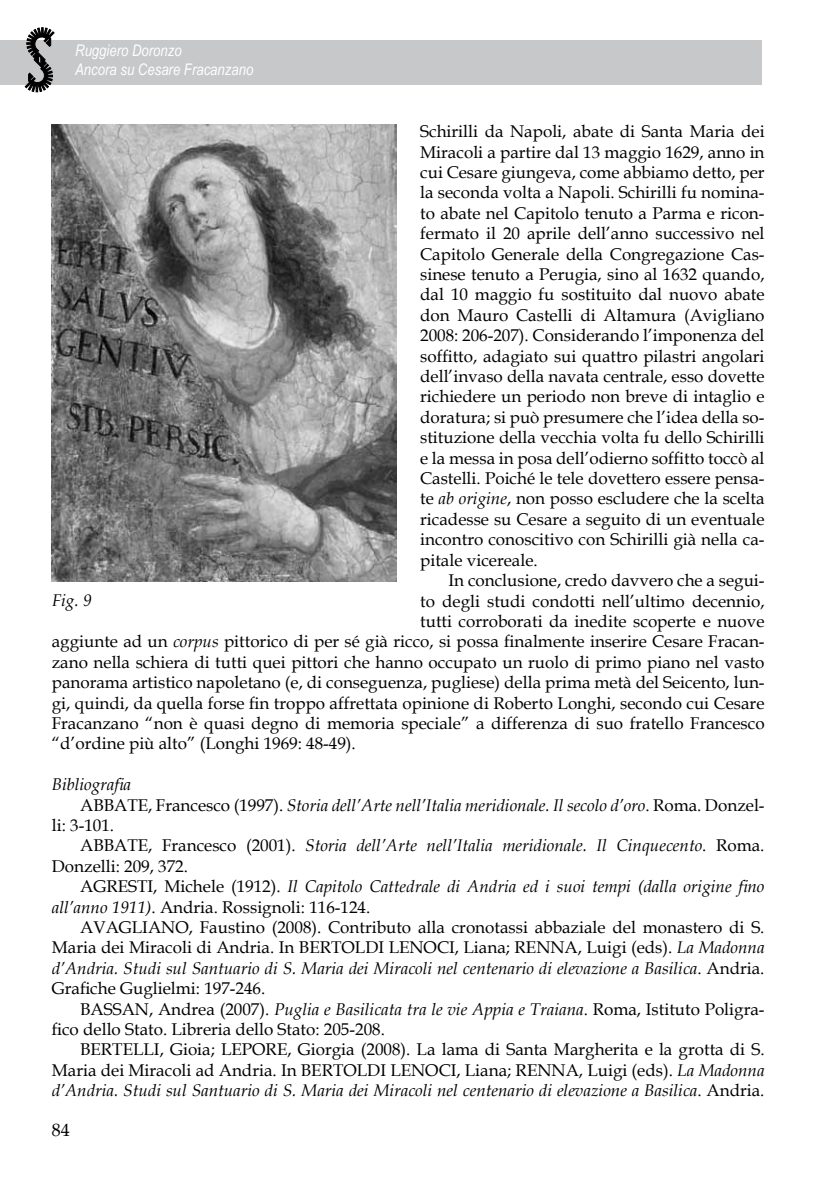
<style>
.page{position:relative;width:840px;height:1191px;background:#fff}
.page>*{position:absolute;margin:0;border:0;box-sizing:border-box;transform-origin:0 0}
.t1{font:18px "Book Antiqua";color:#000}
.t2{font:17px/20.4px "Book Antiqua";color:#000;text-align:justify}
.t3{font:italic 17px "Book Antiqua";color:#000}
.t4{font:italic 16px/19.2px "Arial Narrow";color:#fff}
.s1{font-style:italic}
.s2{font-style:normal}
</style>
<div class="page">
<div style="left:0;top:40px;width:762px;height:45px;background:#c7c8ca"></div>
<svg style="left:25px;top:27px;width:30px;height:65px"></svg>
<img style="left:52px;top:125px;width:344px;height:456px">
<p class="t4" style="left:75px;top:41px;width:179px">Ruggiero Doronzo<br>Ancora su Cesare Fracanzano</p>
<p class="t2" style="left:420px;top:121px;width:346px">Schirilli da Napoli, abate di Santa Maria dei Miracoli a partire dal 13 maggio 1629, anno in cui Cesare giungeva, come abbiamo detto, per la seconda volta a Napoli. Schirilli fu nomina&shy;to abate nel Capitolo tenuto a Parma e ricon&shy;fermato il 20 aprile dell’anno successivo nel Capitolo Generale della Congregazione Cas&shy;sinese tenuto a Perugia, sino al 1632 quando, dal 10 maggio fu sostituito dal nuovo abate don Mauro Castelli di Altamura (Avigliano 2008: 206-207). Considerando l’imponenza del soffitto, adagiato sui quattro pilastri angolari dell’invaso della navata centrale, esso dovette richiedere un periodo non breve di intaglio e doratura; si può presumere che l’idea della so&shy;stituzione della vecchia volta fu dello Schirilli e la messa in posa dell’odierno soffitto toccò al Castelli. Poiché le tele dovettero essere pensa&shy;te <span class="s1">ab origine</span>, non posso escludere che la scelta ricadesse su Cesare a seguito di un eventuale incontro conoscitivo con Schirilli già nella ca&shy;pitale vicereale.</p>
<p class="t2" style="left:448px;top:570px;width:317px">In conclusione, credo davvero che a segui-</p>
<p class="t2" style="left:420px;top:590px;width:346px">to degli studi condotti nell’ultimo decennio,</p>
<p class="t2" style="left:420px;top:610px;width:346px">tutti corroborati da inedite scoperte e nuove</p>
<p class="t2" style="left:52px;top:631px;width:714px">aggiunte ad un <span class="s1">corpus</span> pittorico di per sé già ricco, si possa finalmente inserire Cesare Fracan-</p>
<p class="t2" style="left:52px;top:651px;width:713px">zano nella schiera di tutti quei pittori che hanno occupato un ruolo di primo piano nel vasto</p>
<p class="t2" style="left:52px;top:672px;width:714px">panorama artistico napoletano (e, di conseguenza, pugliese) della prima metà del Seicento, lun-</p>
<p class="t2" style="left:52px;top:692px;width:713px">gi, quindi, da quella forse fin troppo affrettata opinione di Roberto Longhi, secondo cui Cesare</p>
<p class="t2" style="left:52px;top:712px;width:714px">Fracanzano “non è quasi degno di memoria speciale” a differenza di suo fratello Francesco</p>
<p class="t2" style="left:52px;top:733px;width:305px">“d’ordine più alto” (Longhi 1969: 48-49).</p>
<p class="t3" style="left:52px;top:772px;width:81px">Bibliografia</p>
<p class="t3" style="left:80px;top:793px;width:685px"><span class="s2">ABBATE, Francesco (1997).</span> Storia dell’Arte nell’Italia meridionale. Il secolo d’oro<span class="s2">. Roma. Donzel-</span></p>
<p class="t2" style="left:52px;top:814px;width:64px">li: 3-101.</p>
<p class="t3" style="left:80px;top:833px;width:685px"><span class="s2">ABBATE, Francesco (2001).</span> Storia dell’Arte nell’Italia meridionale. Il Cinquecento<span class="s2">. Roma.</span></p>
<p class="t2" style="left:52px;top:855px;width:138px">Donzelli: 209, 372.</p>
<p class="t3" style="left:80px;top:874px;width:685px"><span class="s2">AGRESTI, Michele (1912).</span> Il Capitolo Cattedrale di Andria ed i suoi tempi (dalla origine fino</p>
<p class="t2" style="left:52px;top:896px;width:320px"><span class="s1">all’anno 1911)</span>. Andria. Rossignoli: 116-124.</p>
<p class="t2" style="left:80px;top:916px;width:685px">AVAGLIANO, Faustino (2008). Contributo alla cronotassi abbaziale del monastero di S.</p>
<p class="t2" style="left:52px;top:937px;width:714px">Maria dei Miracoli di Andria. In BERTOLDI LENOCI, Liana; RENNA, Luigi (eds). <span class="s1">La Madonna</span></p>
<p class="t3" style="left:52px;top:956px;width:713px">d’Andria. Studi sul Santuario di S. Maria dei Miracoli nel centenario di elevazione a Basilica<span class="s2">. Andria.</span></p>
<p class="t2" style="left:52px;top:978px;width:215px">Grafiche Guglielmi: 197-246.</p>
<p class="t2" style="left:80px;top:998px;width:685px">BASSAN, Andrea (2007). <span class="s1">Puglia e Basilicata tra le vie Appia e Traiana</span>. Roma, Istituto Poligra-</p>
<p class="t2" style="left:52px;top:1018px;width:334px">fico dello Stato. Libreria dello Stato: 205-208.</p>
<p class="t2" style="left:80px;top:1039px;width:685px">BERTELLI, Gioia; LEPORE, Giorgia (2008). La lama di Santa Margherita e la grotta di S.</p>
<p class="t2" style="left:52px;top:1059px;width:714px">Maria dei Miracoli ad Andria. In BERTOLDI LENOCI, Liana; RENNA, Luigi (eds). <span class="s1">La Madonna</span></p>
<p class="t3" style="left:52px;top:1078px;width:713px">d’Andria. Studi sul Santuario di S. Maria dei Miracoli nel centenario di elevazione a Basilica<span class="s2">. Andria.</span></p>
<p class="t3" style="left:52px;top:589px;width:41px">Fig. 9</p>
<p class="t1" style="left:52px;top:1117px;width:19px">84</p>
</div>
